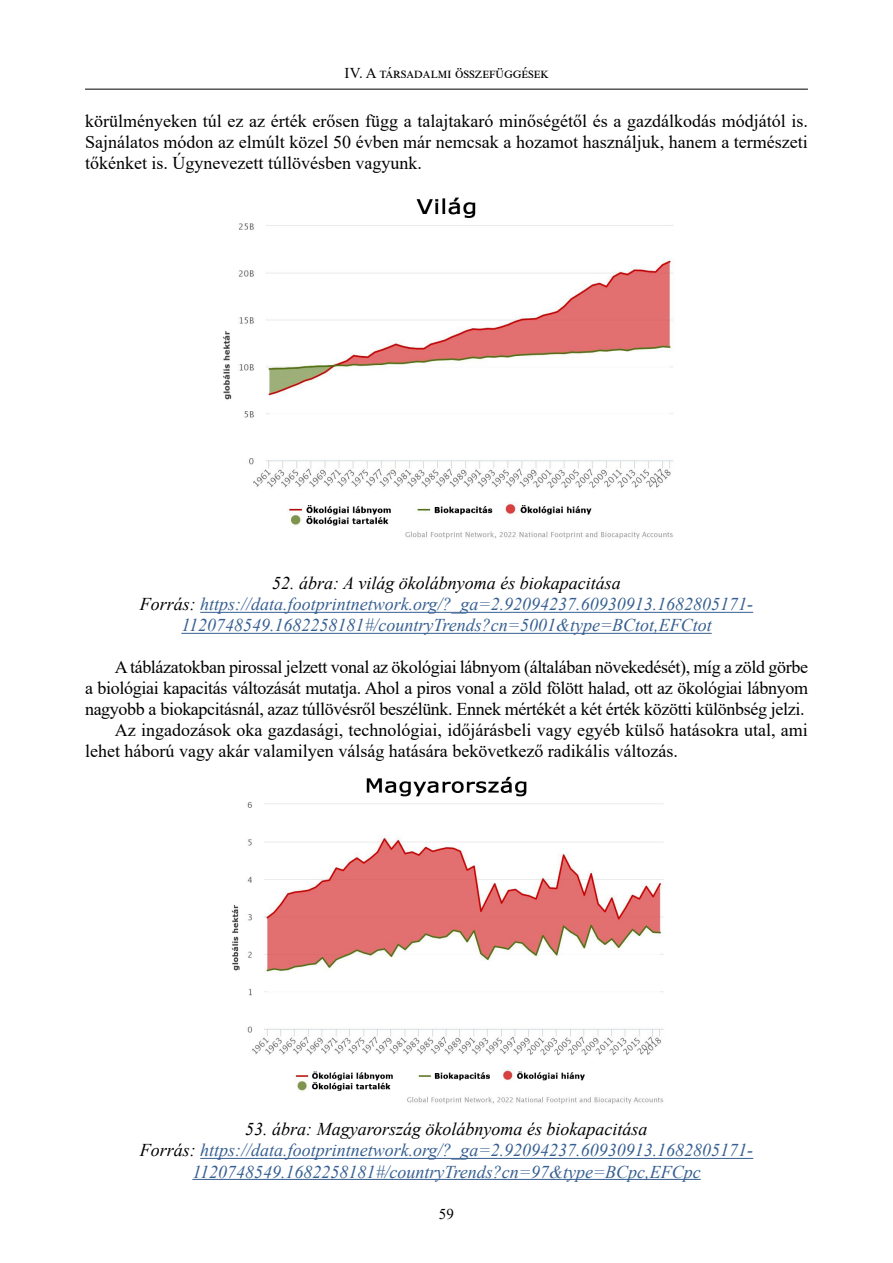
<style>
.page{position:relative;width:893px;height:1263px;background:#fff}
.page>*{position:absolute;margin:0;border:0;box-sizing:border-box;transform-origin:0 0}
.t1{font:18px/21px "Times New Roman";letter-spacing:-.02em;color:#000;text-align:justify}
.t2{font:italic 18px/21px "Times New Roman";color:#365f91;text-align:center}
.t3{font:18px "Times New Roman";color:#000}
.t4{font:15px "Times New Roman";color:#000}
.s1{color:#000}
</style>
<div class="page">
<hr style="left:85px;top:89px;width:723px;height:1px;background:#000">
<hr style="left:200px;top:612px;width:553px;height:1px;background:#365f91">
<hr style="left:181px;top:633px;width:531px;height:1px;background:#365f91">
<hr style="left:200px;top:1158px;width:553px;height:1px;background:#365f91">
<hr style="left:192px;top:1179px;width:509px;height:1px;background:#365f91">
<img style="left:231px;top:776px;width:433px;height:328px">
<img style="left:223px;top:197px;width:451px;height:342px">
<p class="t4" style="left:344px;top:63px;width:206px">IV. A társadalmi összefüggések</p>
<p class="t1" style="left:85px;top:110px;width:724px">körülményeken túl ez az érték erősen függ a talajtakaró minőségétől és a gazdálkodás módjától is.<br>Sajnálatos módon az elmúlt közel 50 évben már nemcsak a hozamot használjuk, hanem a természeti tőkénket is. Úgynevezett túllövésben vagyunk.</p>
<p class="t2" style="left:140px;top:572px;width:615px"><span class="s1">52. ábra: A világ ökolábnyoma és biokapacitása<br>Forrás:</span> https://data.footprintnetwork.org/?_ga=2.92094237.60930913.1682805171-<br>1120748549.1682258181#/countryTrends?cn=5001&amp;type=BCtot,EFCtot</p>
<p class="t1" style="left:115px;top:656px;width:695px">A táblázatokban pirossal jelzett vonal az ökológiai lábnyom (általában növekedését), míg a zöld görbe</p>
<p class="t1" style="left:85px;top:677px;width:724px">a biológiai kapacitás változását mutatja. Ahol a piros vonal a zöld fölött halad, ott az ökológiai lábnyom</p>
<p class="t1" style="left:85px;top:698px;width:721px">nagyobb a biokapcitásnál, azaz túllövésről beszélünk. Ennek mértékét a két érték közötti különbség jelzi.</p>
<p class="t3" style="left:115px;top:718px;width:695px">Az ingadozások oka gazdasági, technológiai, időjárásbeli vagy egyéb külső hatásokra utal, ami</p>
<p class="t3" style="left:85px;top:739px;width:594px">lehet háború vagy akár valamilyen válság hatására bekövetkező radikális változás.</p>
<p class="t2" style="left:140px;top:1118px;width:615px"><span class="s1">53. ábra: Magyarország ökolábnyoma és biokapacitása<br>Forrás:</span> https://data.footprintnetwork.org/?_ga=2.92094237.60930913.1682805171-<br>1120748549.1682258181#/countryTrends?cn=97&amp;type=BCpc,EFCpc</p>
<p class="t4" style="left:439px;top:1204px;width:16px">59</p>
</div>
